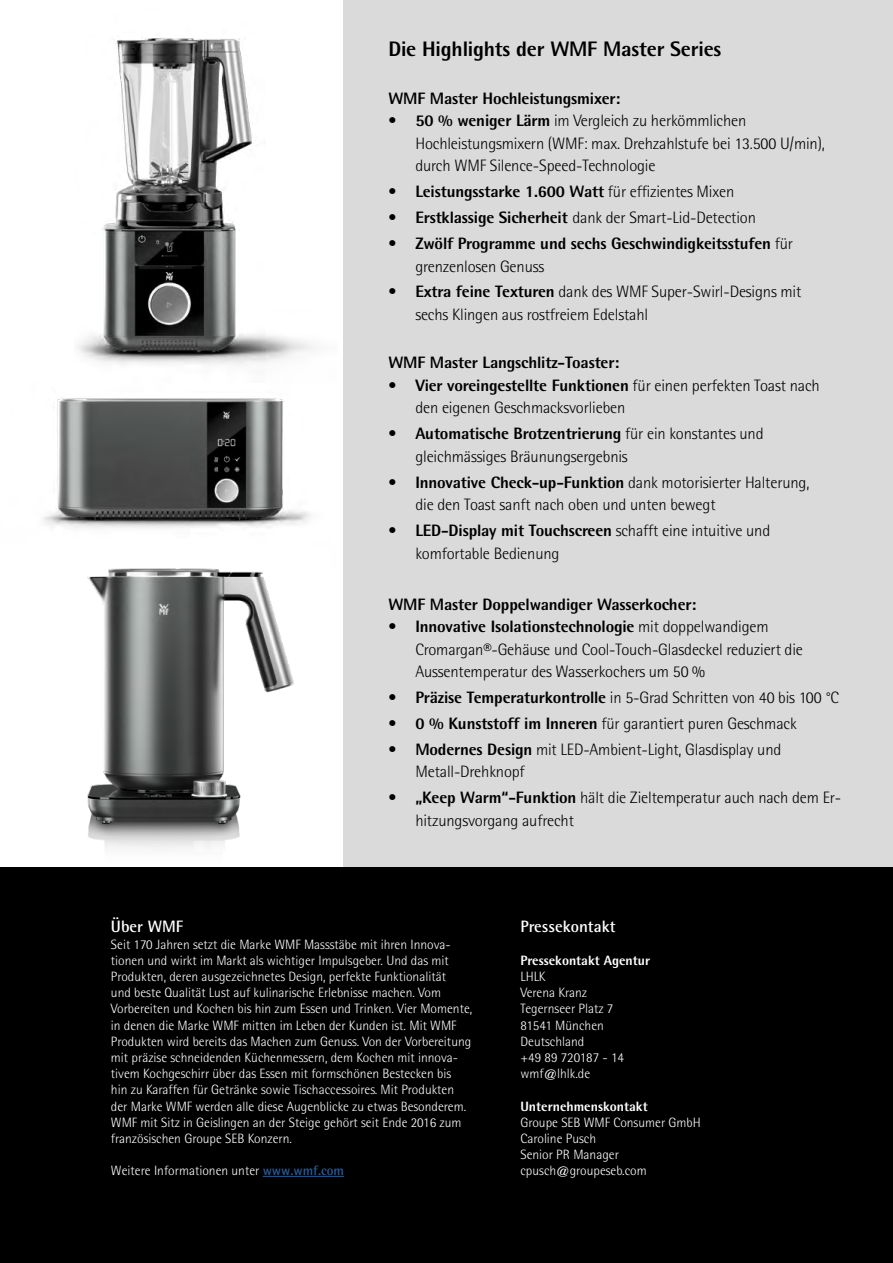
<style>
.page{position:relative;width:893px;height:1263px;background:#fff}
.page>*{position:absolute;margin:0;border:0;box-sizing:border-box;transform-origin:0 0}
.t1{font:700 21px "WMF Rotis";letter-spacing:-.01em;color:#000}
.t2{font:300 16.5px/22.5px "WMF Rotis";letter-spacing:-.01em;color:#000}
.t3{font:700 16.5px/22.5px "WMF Rotis";letter-spacing:-.01em;color:#000}
.t4{font:500 16.5px "WMF Rotis";color:#fff}
.t5{font:300 13.5px/16.2px "WMF Rotis";color:#fff}
.t6{font:700 13.5px "WMF Rotis";color:#fff}
.s1{font-weight:700}
.s2{font-weight:300}
.s3{font-weight:500;color:#275b9b}
</style>
<div class="page">
<img style="left:78px;top:38px;width:235px;height:309px">
<img style="left:43px;top:347px;width:301px;height:227px">
<img style="left:84px;top:565px;width:212px;height:285px">
<div style="left:344px;top:0;width:549px;height:879px;background:#dadada"></div>
<div style="left:0;top:867px;width:893px;height:396px;background:#000"></div>
<hr style="left:263px;top:1176px;width:81px;height:1px;background:#275b9b">
<p class="t1" style="left:388px;top:36px;width:335px">Die Highlights der WMF Master Series</p>
<p class="t3" style="left:388px;top:87px;width:234px">WMF Master Hochleistungsmixer:</p>
<p class="t2" style="left:415px;top:109px;width:411px;text-indent:-27px">• <span class="s1">50 % weniger Lärm</span> im Vergleich zu herkömmlichen<br>Hochleistungsmixern (WMF: max. Drehzahlstufe bei 13.500 U/min), durch WMF Silence-Speed-Technologie</p>
<p class="t3" style="left:388px;top:180px;width:347px"><span class="s2">•</span> Leistungsstarke 1.600 Watt <span class="s2">für effizientes Mixen</span></p>
<p class="t2" style="left:388px;top:206px;width:369px">• <span class="s1">Erstklassige Sicherheit</span> dank der Smart-Lid-Detection</p>
<p class="t3" style="left:415px;top:232px;width:379px;text-indent:-27px"><span class="s2">•</span> Zwölf Programme und sechs Geschwindigkeitsstufen <span class="s2">für grenzenlosen Genuss</span></p>
<p class="t2" style="left:415px;top:281px;width:387px;text-indent:-27px">• <span class="s1">Extra feine Texturen</span> dank des WMF Super-Swirl-Designs mit sechs Klingen aus rostfreiem Edelstahl</p>
<p class="t3" style="left:388px;top:351px;width:232px">WMF Master Langschlitz-Toaster:</p>
<p class="t2" style="left:415px;top:374px;width:406px;text-indent:-27px">• <span class="s1">Vier voreingestellte Funktionen</span> für einen perfekten Toast nach den eigenen Geschmacksvorlieben</p>
<p class="t2" style="left:415px;top:422px;width:350px;text-indent:-27px">• <span class="s1">Automatische Brotzentrierung</span> für ein konstantes und gleichmässiges Bräunungsergebnis</p>
<p class="t2" style="left:415px;top:471px;width:396px;text-indent:-27px">• <span class="s1">Innovative Check-up-Funktion</span> dank motorisierter Halterung, die den Toast sanft nach oben und unten bewegt</p>
<p class="t2" style="left:415px;top:519px;width:356px;text-indent:-27px">• <span class="s1">LED-Display mit Touchscreen</span> schafft eine intuitive und komfortable Bedienung</p>
<p class="t3" style="left:388px;top:592px;width:309px">WMF Master Doppelwandiger Wasserkocher:</p>
<p class="t2" style="left:415px;top:615px;width:389px;text-indent:-27px">• <span class="s1">Innovative Isolationstechnologie</span> mit doppelwandigem<br>Cromargan®-Gehäuse und Cool-Touch-Glasdeckel reduziert die<br>Aussentemperatur des Wasserkochers um 50 %</p>
<p class="t2" style="left:388px;top:686px;width:452px">• <span class="s1">Präzise Temperaturkontrolle</span> in 5-Grad Schritten von 40 bis 100 °C</p>
<p class="t2" style="left:388px;top:712px;width:410px">• <span class="s1">0 % Kunststoff im Inneren</span> für garantiert puren Geschmack</p>
<p class="t2" style="left:415px;top:738px;width:368px;text-indent:-27px">• <span class="s1">Modernes Design</span> mit LED-Ambient-Light, Glasdisplay und<br>Metall-Drehknopf</p>
<p class="t2" style="left:415px;top:786px;width:427px;text-indent:-27px">• <span class="s1">„Keep Warm“-Funktion</span> hält die Zieltemperatur auch nach dem Er&shy;hitzungsvorgang aufrecht</p>
<p class="t4" style="left:111px;top:917px;width:74px">Über WMF</p>
<p class="t5" style="left:111px;top:936px;width:363px">Seit 170 Jahren setzt die Marke WMF Massstäbe mit ihren Innova&shy;tionen und wirkt im Markt als wichtiger Impulsgeber. Und das mit Produkten, deren ausgezeichnetes Design, perfekte Funktionalität<br>und beste Qualität Lust auf kulinarische Erlebnisse machen. Vom Vorbereiten und Kochen bis hin zum Essen und Trinken. Vier Momente, in denen die Marke WMF mitten im Leben der Kunden ist. Mit WMF Produkten wird bereits das Machen zum Genuss. Von der Vorbereitung mit präzise schneidenden Küchenmessern, dem Kochen mit innova&shy;tivem Kochgeschirr über das Essen mit formschönen Bestecken bis<br>hin zu Karaffen für Getränke sowie Tischaccessoires. Mit Produkten der Marke WMF werden alle diese Augenblicke zu etwas Besonderem.<br>WMF mit Sitz in Geislingen an der Steige gehört seit Ende 2016 zum französischen Groupe SEB Konzern.</p>
<p class="t5" style="left:111px;top:1163px;width:235px">Weitere Informationen unter <span class="s3">www.wmf.com</span></p>
<p class="t4" style="left:520px;top:917px;width:96px">Pressekontakt</p>
<p class="t6" style="left:520px;top:952px;width:131px">Pressekontakt Agentur</p>
<p class="t5" style="left:520px;top:968px;width:105px">LHLK<br>Verena Kranz<br>Tegernseer Platz 7<br>81541 München<br>Deutschland<br>+49 89 720187 - 14 wmf@lhlk.de</p>
<p class="t6" style="left:520px;top:1097px;width:129px">Unternehmenskontakt</p>
<p class="t5" style="left:520px;top:1114px;width:182px">Groupe SEB WMF Consumer GmbH<br>Caroline Pusch<br>Senior PR Manager cpusch@groupeseb.com</p>
</div>
